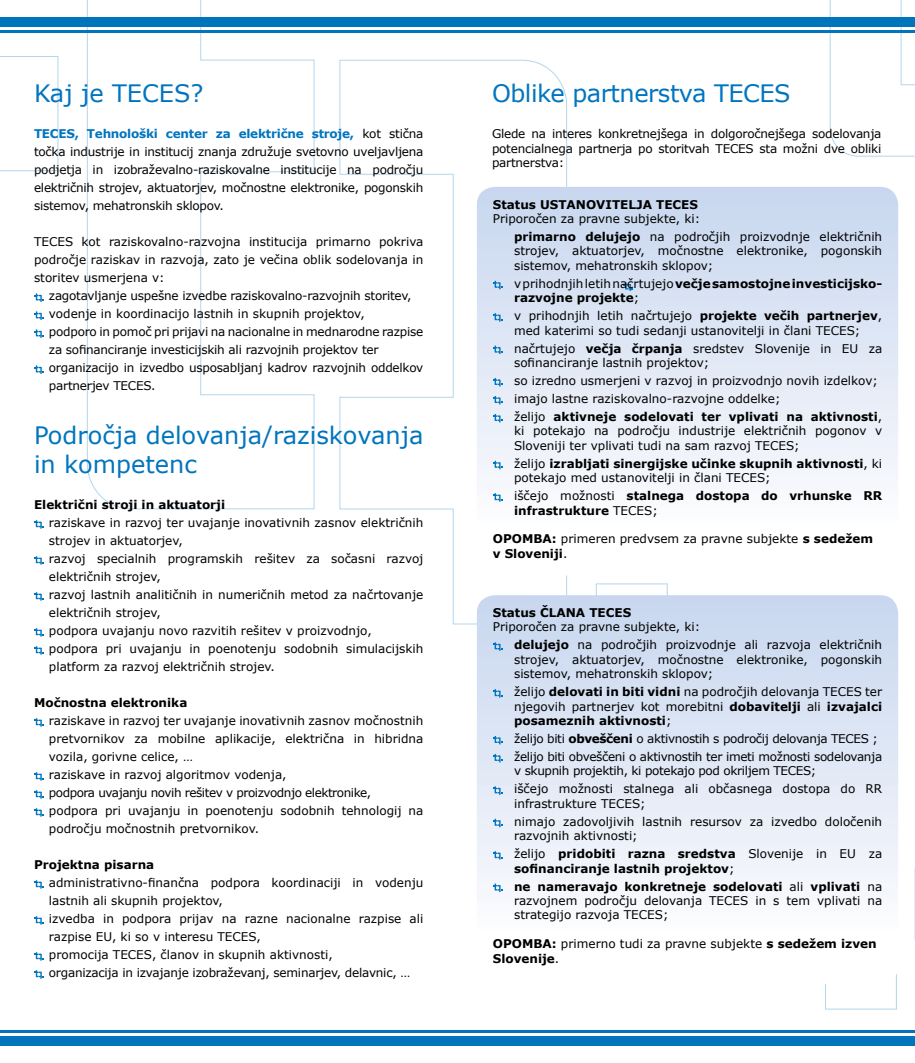
<style>
.page{position:relative;width:915px;height:1063px;background:#fff}
.page>*{position:absolute;margin:0;border:0;box-sizing:border-box;transform-origin:0 0}
.t1{font:24px/28.8px "Verdana";color:#0075be}
.t2{font:24px "Verdana";letter-spacing:-.02em;color:#0075be}
.t3{font:12px/18px "Verdana";color:#000}
.t4{font:700 12px/14.4px "Verdana";color:#000}
.t5{font:12px/18px "Verdana";letter-spacing:-.02em;color:#000}
.t6{font:12px/18px "Verdana";letter-spacing:-.03em;color:#000}
.s1{font-weight:700;color:#0075be}
.s2{font-weight:700}
.s3{font-weight:400}
</style>
<div class="page">
<svg style="left:339px;top:59px;width:228px;height:566px"></svg>
<svg style="left:0;top:56px;width:58px;height:115px"></svg>
<svg style="left:87px;top:0;width:228px;height:510px"></svg>
<svg style="left:914px;top:868px;width:1px;height:72px"></svg>
<svg style="left:829px;top:0;width:85px;height:157px"></svg>
<div style="left:0;top:17px;width:914px;height:9px;background:#0075be"></div>
<hr style="left:0;top:31px;width:914px;height:2px;background:#0075be">
<div style="left:0;top:1037px;width:914px;height:9px;background:#0075be"></div>
<hr style="left:0;top:1030px;width:914px;height:2px;background:#0075be">
<svg style="left:34px;top:293px;width:10px;height:9px"></svg>
<svg style="left:34px;top:311px;width:10px;height:9px"></svg>
<svg style="left:34px;top:329px;width:10px;height:9px"></svg>
<svg style="left:34px;top:365px;width:10px;height:9px"></svg>
<svg style="left:34px;top:520px;width:10px;height:9px"></svg>
<svg style="left:34px;top:556px;width:10px;height:9px"></svg>
<svg style="left:34px;top:592px;width:10px;height:9px"></svg>
<svg style="left:34px;top:628px;width:10px;height:9px"></svg>
<svg style="left:34px;top:646px;width:10px;height:9px"></svg>
<svg style="left:34px;top:718px;width:10px;height:9px"></svg>
<svg style="left:34px;top:772px;width:10px;height:9px"></svg>
<svg style="left:34px;top:790px;width:10px;height:9px"></svg>
<svg style="left:34px;top:808px;width:10px;height:9px"></svg>
<svg style="left:34px;top:880px;width:10px;height:9px"></svg>
<svg style="left:34px;top:916px;width:10px;height:9px"></svg>
<svg style="left:34px;top:952px;width:10px;height:9px"></svg>
<svg style="left:34px;top:970px;width:10px;height:9px"></svg>
<div style="left:476px;top:187px;width:421px;height:389px;background:linear-gradient(to bottom,#c7d6ee,#fff);border-radius:18px"></div>
<div style="left:476px;top:595px;width:421px;height:389px;background:linear-gradient(to bottom,#c7d6ee,#fff);border-radius:18px"></div>
<svg style="left:492px;top:642px;width:10px;height:9px"></svg>
<svg style="left:492px;top:689px;width:10px;height:9px"></svg>
<svg style="left:492px;top:736px;width:10px;height:8px"></svg>
<svg style="left:492px;top:754px;width:10px;height:8px"></svg>
<svg style="left:492px;top:786px;width:10px;height:9px"></svg>
<svg style="left:492px;top:819px;width:10px;height:8px"></svg>
<svg style="left:492px;top:851px;width:10px;height:9px"></svg>
<svg style="left:492px;top:884px;width:10px;height:8px"></svg>
<svg style="left:623px;top:283px;width:9px;height:8px"></svg>
<svg style="left:492px;top:281px;width:10px;height:8px"></svg>
<svg style="left:492px;top:313px;width:10px;height:9px"></svg>
<svg style="left:492px;top:346px;width:10px;height:8px"></svg>
<svg style="left:492px;top:378px;width:10px;height:8px"></svg>
<svg style="left:492px;top:396px;width:10px;height:8px"></svg>
<svg style="left:492px;top:414px;width:10px;height:8px"></svg>
<svg style="left:492px;top:461px;width:10px;height:8px"></svg>
<svg style="left:492px;top:493px;width:10px;height:9px"></svg>
<h1 class="t1" style="left:34px;top:78px;width:171px">Kaj je TECES?</h1>
<p class="t3" style="left:34px;top:125px;width:391px;text-align:justify"><span class="s1">TECES, Tehnološki center za električne stroje,</span> kot stična točka industrije in institucij znanja združuje svetovno uveljavljena podjetja in izobraževalno-raziskovalne institucije na področju električnih strojev, aktuatorjev, močnostne elektronike, pogonskih sistemov, mehatronskih sklopov.</p>
<p class="t3" style="left:34px;top:233px;width:391px;text-align:justify">TECES kot raziskovalno-razvojna institucija primarno pokriva področje raziskav in razvoja, zato je večina oblik sodelovanja in storitev usmerjena v:</p>
<p class="t5" style="left:49px;top:287px;width:376px">zagotavljanje uspešne izvedbe raziskovalno-razvojnih storitev, vodenje in koordinacijo lastnih in skupnih projektov,<br>podporo in pomoč pri prijavi na nacionalne in mednarodne razpise za sofinanciranje investicijskih ali razvojnih projektov ter organizacijo in izvedbo usposabljanj kadrov razvojnih oddelkov partnerjev TECES.</p>
<h1 class="t1" style="left:34px;top:420px;width:391px">Področja delovanja/raziskovanja in kompetenc</h1>
<p class="t4" style="left:34px;top:497px;width:192px">Električni stroji in aktuatorji</p>
<p class="t3" style="left:49px;top:513px;width:376px">raziskave in razvoj ter uvajanje inovativnih zasnov električnih strojev in aktuatorjev,<br>razvoj specialnih programskih rešitev za sočasni razvoj električnih strojev,<br>razvoj lastnih analitičnih in numeričnih metod za načrtovanje električnih strojev,<br>podpora uvajanju novo razvitih rešitev v proizvodnjo, podpora pri uvajanju in poenotenju sodobnih simulacijskih platform za razvoj električnih strojev.</p>
<p class="t4" style="left:34px;top:695px;width:155px">Močnostna elektronika</p>
<p class="t3" style="left:49px;top:711px;width:376px">raziskave in razvoj ter uvajanje inovativnih zasnov močnostnih pretvornikov za mobilne aplikacije, električna in hibridna vozila, gorivne celice, …<br>raziskave in razvoj algoritmov vodenja,<br>podpora uvajanju novih rešitev v proizvodnjo elektronike,<br>podpora pri uvajanju in poenotenju sodobnih tehnologij na področju močnostnih pretvornikov.</p>
<p class="t4" style="left:34px;top:857px;width:122px">Projektna pisarna</p>
<p class="t3" style="left:49px;top:873px;width:376px">administrativno-finančna podpora koordinaciji in vodenju lastnih ali skupnih projektov,<br>izvedba in podpora prijav na razne nacionalne razpise ali razpise EU, ki so v interesu TECES,<br>promocija TECES, članov in skupnih aktivnosti,<br>organizacija in izvajanje izobraževanj, seminarjev, delavnic, …</p>
<h1 class="t2" style="left:492px;top:78px;width:300px">Oblike partnerstva TECES</h1>
<p class="t3" style="left:492px;top:126px;width:391px;line-height:14.4px;text-align:justify">Glede na interes konkretnejšega in dolgoročnejšega sodelovanja potencialnega partnerja po storitvah TECES sta možni dve obliki partnerstva:</p>
<p class="t4" style="left:492px;top:197px;width:206px">Status USTANOVITELJA TECES</p>
<p class="t3" style="left:514px;top:209px;width:369px;text-indent:-21px">Priporočen za pravne subjekte, ki:<br><span class="s2">primarno delujejo</span> na področjih proizvodnje električnih</p>
<p class="t3" style="left:514px;top:243px;width:369px;line-height:14.4px">strojev, aktuatorjev, močnostne elektronike, pogonskih sistemov, mehatronskih sklopov;</p>
<p class="t4" style="left:514px;top:276px;width:369px"><span class="s3">v prihodnjih letih načrtujejo</span> večje samostojne investicijsko&shy;razvojne projekte<span class="s3">;</span></p>
<p class="t3" style="left:514px;top:308px;width:369px;line-height:14.4px">v prihodnjih letih načrtujejo <span class="s2">projekte večih partnerjev</span>, med katerimi so tudi sedanji ustanovitelji in člani TECES;</p>
<p class="t3" style="left:514px;top:341px;width:369px;line-height:14.4px">načrtujejo <span class="s2">večja črpanja</span> sredstev Slovenije in EU za sofinanciranje lastnih projektov;</p>
<p class="t3" style="left:514px;top:371px;width:369px">so izredno usmerjeni v razvoj in proizvodnjo novih izdelkov; imajo lastne raziskovalno-razvojne oddelke;<br>želijo <span class="s2">aktivneje sodelovati ter vplivati na aktivnosti</span>,</p>
<p class="t3" style="left:514px;top:423px;width:369px;line-height:14.4px">ki potekajo na področju industrije električnih pogonov v<br>Sloveniji ter vplivati tudi na sam razvoj TECES;</p>
<p class="t3" style="left:514px;top:456px;width:369px;line-height:14.4px">želijo <span class="s2">izrabljati sinergijske učinke skupnih aktivnosti</span>, ki potekajo med ustanovitelji in člani TECES;</p>
<p class="t4" style="left:514px;top:488px;width:369px"><span class="s3">iščejo možnosti</span> stalnega dostopa do vrhunske RR infrastrukture <span class="s3">TECES;</span></p>
<p class="t3" style="left:492px;top:531px;width:382px;line-height:14.4px"><span class="s2">OPOMBA:</span> primeren predvsem za pravne subjekte <span class="s2">s sedežem v Sloveniji</span>.</p>
<p class="t4" style="left:492px;top:605px;width:140px">Status ČLANA TECES</p>
<p class="t3" style="left:514px;top:618px;width:369px;text-indent:-21px">Priporočen za pravne subjekte, ki:<br><span class="s2">delujejo</span> na področjih proizvodnje ali razvoja električnih</p>
<p class="t3" style="left:514px;top:652px;width:369px;line-height:14.4px">strojev, aktuatorjev, močnostne elektronike, pogonskih sistemov, mehatronskih sklopov;</p>
<p class="t3" style="left:514px;top:684px;width:369px;line-height:14.4px;text-align:justify">želijo <span class="s2">delovati in biti vidni</span> na področjih delovanja TECES ter njegovih partnerjev kot morebitni <span class="s2">dobavitelji</span> ali <span class="s2">izvajalci posameznih aktivnosti</span>;</p>
<p class="t6" style="left:514px;top:729px;width:369px">želijo biti <span class="s2">obveščeni</span> o aktivnostih s področij delovanja TECES ; želijo biti obveščeni o aktivnostih ter imeti možnosti sodelovanja</p>
<p class="t3" style="left:514px;top:762px;width:369px">v skupnih projektih, ki potekajo pod okriljem TECES;<br>iščejo možnosti stalnega ali občasnega dostopa do RR</p>
<p class="t3" style="left:514px;top:794px;width:369px">infrastrukture TECES;<br>nimajo zadovoljivih lastnih resursov za izvedbo določenih</p>
<p class="t3" style="left:514px;top:826px;width:369px">razvojnih aktivnosti;<br>želijo <span class="s2">pridobiti razna sredstva</span> Slovenije in EU za</p>
<p class="t4" style="left:514px;top:859px;width:369px;line-height:18px">sofinanciranje lastnih projektov<span class="s3">;<br></span>ne nameravajo konkretneje sodelovati <span class="s3">ali</span> vplivati <span class="s3">na</span></p>
<p class="t3" style="left:514px;top:893px;width:369px;line-height:14.4px">razvojnem področju delovanja TECES in s tem vplivati na strategijo razvoja TECES;</p>
<p class="t4" style="left:492px;top:936px;width:385px">OPOMBA: <span class="s3">primerno tudi za pravne subjekte</span> s sedežem izven<br>Slovenije<span class="s3">.</span></p>
</div>
